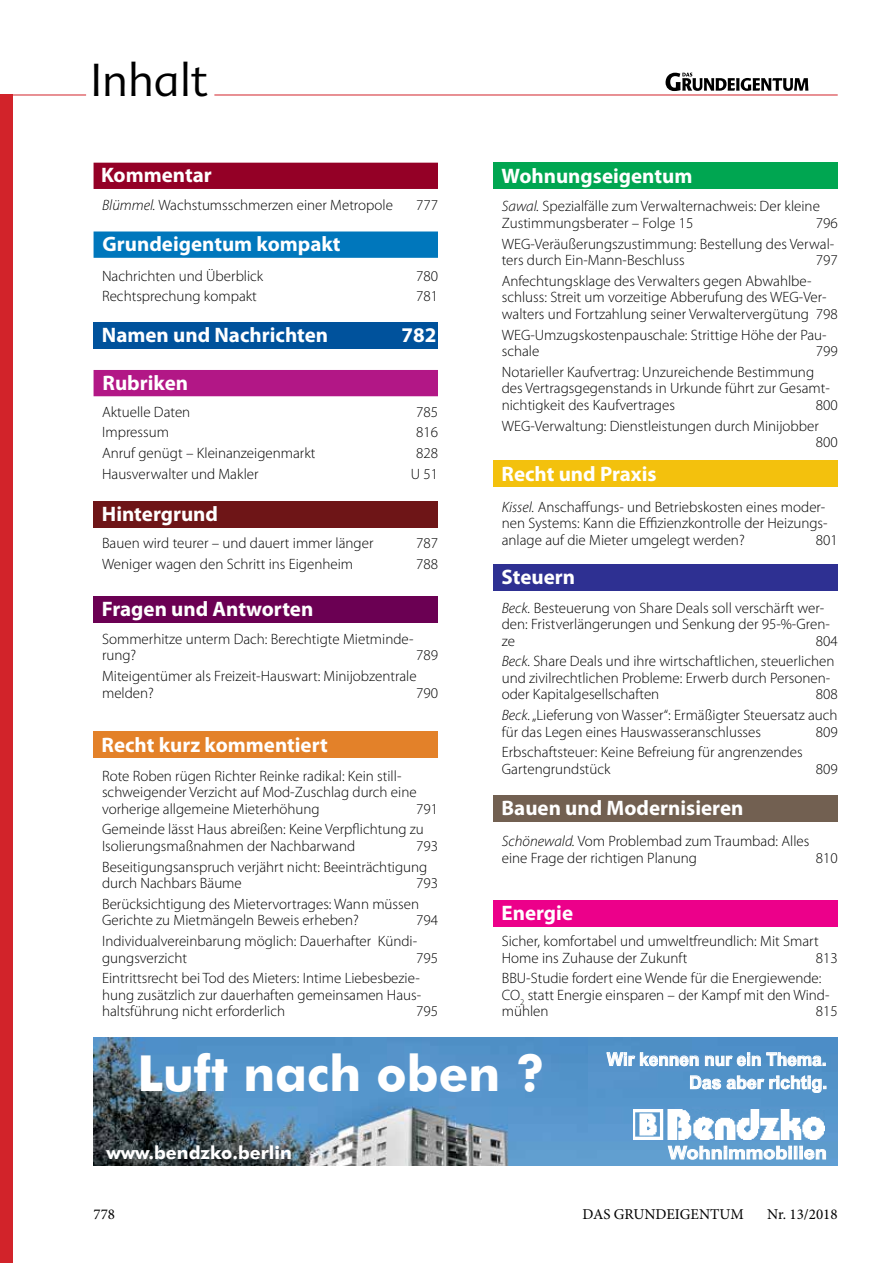
<style>
.page{position:relative;width:893px;height:1263px;background:#fff}
.page>*{position:absolute;margin:0;border:0;box-sizing:border-box;transform-origin:0 0}
.t1{font:500 49.65px "Futura BT";color:#fff}
.t2{font:300 45px "Advert";color:#000}
.t3{font:700 21px "Myriad Pro";color:#fff}
.t4{font:700 18px/23.2px "Arial";color:#fff;text-align:right;scale:.96 1}
.t5{font:500 18px "Futura BT";color:#fff}
.t6{font:700 18px "Arial";color:#fff;scale:1.1 1}
.t7{font:300 15px/16.5px "Myriad Pro";color:#000}
.t8{font:15px "Minion Pro";color:#000}
.s1{font-style:italic}
</style>
<div class="page">
<hr style="left:214px;top:95px;width:624px;height:1px;background:#d2232a">
<div style="left:0;top:95px;width:13px;height:1168px;background:#d2232a"></div>
<svg style="left:666px;top:73px;width:142px;height:18px"></svg>
<hr style="left:0;top:95px;width:86px;height:1px;background:#d2232a">
<div style="left:94px;top:163px;width:344px;height:26px;background:#940026"></div>
<div style="left:94px;top:370px;width:344px;height:26px;background:#b21786"></div>
<div style="left:94px;top:231px;width:344px;height:27px;background:#0077bc;border:2px solid #0077bc"></div>
<div style="left:94px;top:322px;width:344px;height:27px;background:#00529c"></div>
<div style="left:94px;top:502px;width:344px;height:26px;background:#6e1517"></div>
<div style="left:94px;top:597px;width:344px;height:26px;background:#6b0053"></div>
<div style="left:94px;top:732px;width:344px;height:26px;background:#e38129"></div>
<div style="left:493px;top:461px;width:345px;height:26px;background:#f3c10d"></div>
<div style="left:493px;top:163px;width:345px;height:26px;background:#00a651"></div>
<div style="left:493px;top:564px;width:345px;height:26px;background:#2e3092"></div>
<div style="left:493px;top:795px;width:345px;height:26px;background:#726051"></div>
<div style="left:493px;top:900px;width:345px;height:26px;background:#ec008a"></div>
<img style="left:94px;top:1037px;width:495px;height:128px">
<img style="left:589px;top:1037px;width:249px;height:128px">
<img style="left:633px;top:1109px;width:192px;height:30px">
<svg style="left:668px;top:1146px;width:158px;height:13px;background:#96bfdf"></svg>
<svg style="left:607px;top:1052px;width:92px;height:14px"></svg>
<svg style="left:705px;top:1052px;width:120px;height:14px;background:#88b3d8"></svg>
<svg style="left:690px;top:1075px;width:31px;height:14px"></svg>
<svg style="left:727px;top:1075px;width:99px;height:18px;background:#84b2d8"></svg>
<h2 class="t2" style="left:90px;top:54px;width:119px">Inhalt</h2>
<h3 class="t3" style="left:101px;top:161px;width:112px">Kommentar</h3>
<p class="t7" style="left:102px;top:196px;width:292px"><span class="s1">Blümmel.</span> Wachstumsschmerzen einer Metropole</p>
<p class="t7" style="left:416px;top:196px;width:23px">777</p>
<h3 class="t3" style="left:103px;top:230px;width:240px">Grundeigentum kompakt</h3>
<p class="t7" style="left:102px;top:267px;width:163px">Nachrichten und Überblick</p>
<p class="t7" style="left:416px;top:267px;width:23px">780</p>
<p class="t7" style="left:102px;top:288px;width:156px">Rechtsprechung kompakt</p>
<p class="t7" style="left:416px;top:288px;width:23px">781</p>
<h3 class="t3" style="left:102px;top:321px;width:228px">Namen und Nachrichten</h3>
<h3 class="t3" style="left:401px;top:321px;width:36px">782</h3>
<h3 class="t3" style="left:103px;top:369px;width:87px">Rubriken</h3>
<p class="t7" style="left:102px;top:403px;width:90px">Aktuelle Daten</p>
<p class="t7" style="left:416px;top:403px;width:23px">785</p>
<p class="t7" style="left:102px;top:424px;width:68px">Impressum</p>
<p class="t7" style="left:416px;top:424px;width:23px">816</p>
<p class="t7" style="left:102px;top:445px;width:215px">Anruf genügt – Kleinanzeigenmarkt</p>
<p class="t7" style="left:416px;top:445px;width:23px">828</p>
<p class="t7" style="left:102px;top:465px;width:158px">Hausverwalter und Makler</p>
<p class="t7" style="left:411px;top:465px;width:29px">U 51</p>
<h3 class="t3" style="left:102px;top:501px;width:118px">Hintergrund</h3>
<p class="t7" style="left:102px;top:535px;width:273px">Bauen wird teurer – und dauert immer länger</p>
<p class="t7" style="left:416px;top:535px;width:23px">787</p>
<p class="t7" style="left:102px;top:555px;width:253px">Weniger wagen den Schritt ins Eigenheim</p>
<p class="t7" style="left:416px;top:555px;width:23px">788</p>
<h3 class="t3" style="left:102px;top:595px;width:213px">Fragen und Antworten</h3>
<p class="t7" style="left:102px;top:630px;width:313px">Sommerhitze unterm Dach: Berechtigte Mietminde&shy;rung?</p>
<p class="t7" style="left:102px;top:645px;width:337px;line-height:20.7px;text-indent:314px">789<br>Miteigentümer als Freizeit-Hauswart: Minijobzentrale</p>
<p class="t7" style="left:102px;top:684px;width:53px">melden?</p>
<p class="t7" style="left:416px;top:684px;width:23px">790</p>
<h3 class="t3" style="left:102px;top:731px;width:228px">Recht kurz kommentiert</h3>
<p class="t7" style="left:102px;top:767px;width:316px">Rote Roben rügen Richter Reinke radikal: Kein still&shy;schweigender Verzicht auf Mod-Zuschlag durch eine vorherige allgemeine Mieterhöhung</p>
<p class="t7" style="left:102px;top:798px;width:337px;line-height:20.7px;text-indent:314px">791<br>Gemeinde lässt Haus abreißen: Keine Verpflichtung zu</p>
<p class="t7" style="left:102px;top:837px;width:255px">Isolierungsmaßnahmen der Nachbarwand</p>
<p class="t7" style="left:102px;top:835px;width:337px;line-height:20.7px;text-indent:314px">793<br>Beseitigungsanspruch verjährt nicht: Beeinträchtigung</p>
<p class="t7" style="left:102px;top:875px;width:141px">durch Nachbars Bäume</p>
<p class="t7" style="left:102px;top:872px;width:337px;line-height:20.7px;text-indent:314px">793<br>Berücksichtigung des Mietervortrages: Wann müssen</p>
<p class="t7" style="left:102px;top:912px;width:258px">Gerichte zu Mietmängeln Beweis erheben?</p>
<p class="t7" style="left:102px;top:910px;width:337px;line-height:20.7px;text-indent:314px">794<br>Individualvereinbarung möglich: Dauerhafter Kündi-</p>
<p class="t7" style="left:102px;top:949px;width:86px">gungsverzicht</p>
<p class="t7" style="left:102px;top:947px;width:337px;line-height:20.7px;text-indent:314px">795<br>Eintrittsrecht bei Tod des Mieters: Intime Liebesbezie-</p>
<p class="t7" style="left:102px;top:986px;width:321px">hung zusätzlich zur dauerhaften gemeinsamen Haus&shy;haltsführung nicht erforderlich</p>
<p class="t7" style="left:416px;top:1003px;width:23px">795</p>
<h3 class="t3" style="left:502px;top:162px;width:192px">Wohnungseigentum</h3>
<p class="t7" style="left:502px;top:198px;width:320px"><span class="s1">Sawal.</span> Spezialfälle zum Verwalternachweis: Der kleine<br>Zustimmungsberater – Folge 15</p>
<p class="t7" style="left:502px;top:212px;width:337px;line-height:20.7px;text-align:right">796<br>WEG-Veräußerungszustimmung: Bestellung des Verwal-</p>
<p class="t7" style="left:502px;top:252px;width:184px">ters durch Ein-Mann-Beschluss</p>
<p class="t7" style="left:816px;top:252px;width:23px">797</p>
<p class="t7" style="left:502px;top:273px;width:337px">Anfechtungsklage des Verwalters gegen Abwahlbe&shy;schluss: Streit um vorzeitige Abberufung des WEG-Ver&shy;walters und Fortzahlung seiner Verwaltervergütung 798</p>
<p class="t7" style="left:502px;top:326px;width:326px">WEG-Umzugskostenpauschale: Strittige Höhe der Pau&shy;schale</p>
<p class="t7" style="left:816px;top:343px;width:23px">799</p>
<p class="t7" style="left:502px;top:364px;width:330px">Notarieller Kaufvertrag: Unzureichende Bestimmung des Vertragsgegenstands in Urkunde führt zur Gesamt&shy;nichtigkeit des Kaufvertrages</p>
<p class="t7" style="left:502px;top:394px;width:337px;line-height:20.7px;text-indent:314px">800<br>WEG-Verwaltung: Dienstleistungen durch Minijobber</p>
<p class="t7" style="left:816px;top:434px;width:23px">800</p>
<h3 class="t3" style="left:502px;top:460px;width:157px">Recht und Praxis</h3>
<p class="t7" style="left:502px;top:498px;width:327px"><span class="s1">Kissel.</span> Anschaffungs- und Betriebskosten eines moder&shy;nen Systems: Kann die Effizienzkontrolle der Heizungs&shy;anlage auf die Mieter umgelegt werden?</p>
<p class="t7" style="left:816px;top:531px;width:23px">801</p>
<h3 class="t3" style="left:502px;top:564px;width:75px">Steuern</h3>
<p class="t7" style="left:502px;top:599px;width:330px"><span class="s1">Beck.</span> Besteuerung von Share Deals soll verschärft wer&shy;den: Fristverlängerungen und Senkung der 95-%-Gren&shy;ze</p>
<p class="t7" style="left:502px;top:630px;width:337px;line-height:20.7px;text-align:right">804<br><span class="s1">Beck.</span> Share Deals und ihre wirtschaftlichen, steuerlichen</p>
<p class="t7" style="left:502px;top:669px;width:330px">und zivilrechtlichen Probleme: Erwerb durch Personen&shy;oder Kapitalgesellschaften</p>
<p class="t7" style="left:502px;top:684px;width:337px;line-height:20.7px;text-align:right">808<br><span class="s1">Beck.</span> „Lieferung von Wasser“: Ermäßigter Steuersatz auch</p>
<p class="t7" style="left:502px;top:723px;width:261px">für das Legen eines Hauswasseranschlusses</p>
<p class="t7" style="left:816px;top:723px;width:23px">809</p>
<p class="t7" style="left:502px;top:744px;width:302px">Erbschaftsteuer: Keine Befreiung für angrenzendes<br>Gartengrundstück</p>
<p class="t7" style="left:816px;top:760px;width:23px">809</p>
<h3 class="t3" style="left:502px;top:795px;width:243px">Bauen und Modernisieren</h3>
<p class="t7" style="left:502px;top:833px;width:309px"><span class="s1">Schönewald.</span> Vom Problembad zum Traumbad: Alles eine Frage der richtigen Planung</p>
<p class="t7" style="left:816px;top:849px;width:23px">810</p>
<h3 class="t3" style="left:502px;top:899px;width:73px">Energie</h3>
<p class="t7" style="left:502px;top:933px;width:318px">Sicher, komfortabel und umweltfreundlich: Mit Smart<br>Home ins Zuhause der Zukunft</p>
<p class="t7" style="left:502px;top:947px;width:337px;line-height:20.7px;text-indent:314px">813<br>BBU-Studie fordert eine Wende für die Energiewende:</p>
<p class="t7" style="left:502px;top:986px;width:329px">CO<sub>2</sub> statt Energie einsparen – der Kampf mit den Wind&shy;mühlen</p>
<p class="t7" style="left:816px;top:1003px;width:23px">815</p>
<h1 class="t1" style="left:137px;top:1041px;width:409px">Luft nach oben ?</h1>
<p class="t4" style="left:607px;top:1049px;width:231px">Wir kennen nur ein Thema.<br>Das aber richtig.</p>
<p class="t5" style="left:106px;top:1141px;width:187px">www.bendzko.berlin</p>
<p class="t6" style="left:668px;top:1141px;width:146px">Wohnimmobilien</p>
<p class="t8" style="left:94px;top:1204px;width:23px">778</p>
<p class="t8" style="left:583px;top:1204px;width:163px">DAS GRUNDEIGENTUM</p>
<p class="t8" style="left:767px;top:1204px;width:72px">Nr. 13/2018</p>
</div>
